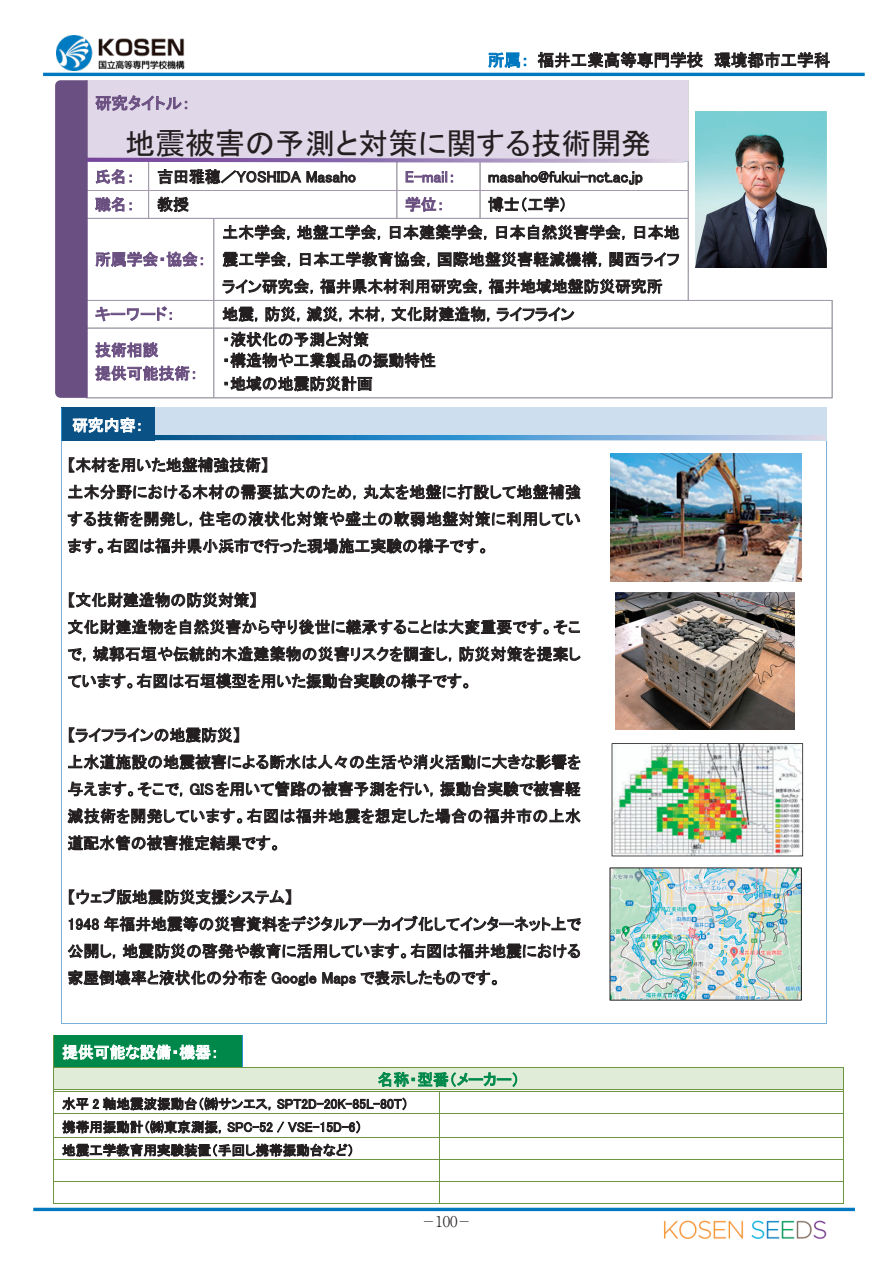
<style>
.page{position:relative;width:893px;height:1263px;background:#fff}
.page>*{position:absolute;margin:0;border:0;box-sizing:border-box;transform-origin:0 0}
.t1{font:30px "MS P Gothic";color:#231f20}
.t2{font:16.5px "MS P Gothic";color:#231f20}
.t3{font:16.5px "MS P Gothic";color:#6a4f81}
.t4{font:15.9px/27px "MS P Gothic";color:#231f20}
.t5{font:15.9px/27px "MS P Gothic";letter-spacing:.02em;color:#231f20}
.t6{font:15.9px/23.4px "MS P Gothic";color:#6a4f81}
.t7{font:15.9px "MS P Gothic";color:#fff}
.t8{font:15.9px "MS P Gothic";color:#00884b}
.t9{font:300 14.85px "Ryumin Pr 6";color:#231f20;scale:.6 1}
.t10{font:13.5px/23.2px "MS P Gothic";color:#231f20}
.s1{color:#0078c0}
</style>
<div class="page">
<hr style="left:43px;top:73px;width:822px;height:3px;background:#0078c0">
<div style="left:54px;top:1035px;width:188px;height:32px;background:#00884b"></div>
<hr style="left:54px;top:1035px;width:1px;height:32px;background:#6e9542">
<hr style="left:242px;top:1035px;width:1px;height:32px;background:#2990cf">
<div style="left:62px;top:1068px;width:773px;height:21px;background:#e0ecd7"></div>
<hr style="left:54px;top:1067px;width:188px;height:1px;background:#6e9542">
<hr style="left:243px;top:1067px;width:600px;height:1px;background:#6e9542">
<hr style="left:54px;top:1089px;width:385px;height:1px;background:#6e9542">
<hr style="left:54px;top:1091px;width:385px;height:1px;background:#6e9542">
<hr style="left:441px;top:1089px;width:402px;height:1px;background:#6e9542">
<hr style="left:441px;top:1091px;width:402px;height:1px;background:#6e9542">
<hr style="left:54px;top:1113px;width:385px;height:1px;background:#6e9542">
<hr style="left:440px;top:1113px;width:403px;height:1px;background:#6e9542">
<hr style="left:54px;top:1137px;width:385px;height:1px;background:#6e9542">
<hr style="left:440px;top:1137px;width:403px;height:1px;background:#6e9542">
<hr style="left:54px;top:1159px;width:385px;height:1px;background:#6e9542">
<hr style="left:440px;top:1159px;width:403px;height:1px;background:#6e9542">
<hr style="left:54px;top:1181px;width:385px;height:1px;background:#6e9542">
<hr style="left:440px;top:1181px;width:403px;height:1px;background:#6e9542">
<svg style="left:54px;top:1068px;width:1px;height:21px"></svg>
<hr style="left:54px;top:1203px;width:385px;height:1px;background:#6e9542">
<svg style="left:439px;top:1089px;width:2px;height:115px"></svg>
<hr style="left:440px;top:1203px;width:403px;height:1px;background:#6e9542">
<svg style="left:843px;top:1067px;width:1px;height:137px"></svg>
<img style="left:611px;top:454px;width:190px;height:127px">
<img style="left:611px;top:743px;width:193px;height:114px">
<img style="left:57px;top:35px;width:127px;height:35px">
<div style="left:62px;top:408px;width:92px;height:33px;background:#0a5285"></div>
<div style="left:155px;top:408px;width:672px;height:33px;background:linear-gradient(to right,#cddfee,#cddfee)"></div>
<div style="left:163px;top:414px;width:655px;height:21px;background:#cddfee"></div>
<hr style="left:62px;top:407px;width:92px;height:1px;background:#0a5285">
<hr style="left:155px;top:407px;width:672px;height:1px;background:#cddfee">
<hr style="left:61px;top:408px;width:1px;height:33px;background:#2990cf">
<hr style="left:154px;top:408px;width:1px;height:33px;background:#0a5285">
<hr style="left:61px;top:442px;width:1px;height:581px;background:#7cb0d6">
<hr style="left:62px;top:1023px;width:764px;height:1px;background:#7cb0d6">
<hr style="left:826px;top:442px;width:1px;height:581px;background:#7cb0d6">
<svg style="left:155px;top:436px;width:670px;height:4px"></svg>
<hr style="left:33px;top:1208px;width:822px;height:3px;background:#0078c0">
<img style="left:663px;top:1220px;width:164px;height:19px">
<img style="left:86px;top:80px;width:747px;height:319px">
<img style="left:696px;top:112px;width:130px;height:156px">
<svg style="left:55px;top:80px;width:629px;height:318px"></svg>
<img style="left:612px;top:869px;width:188px;height:129px">
<img style="left:615px;top:592px;width:179px;height:138px">
<p class="t2" style="left:488px;top:52px;width:344px"><span class="s1">所属：</span> 福井工業高等専門学校 環境都市工学科</p>
<p class="t3" style="left:95px;top:95px;width:97px">研究タイトル：</p>
<h1 class="t1" style="left:125px;top:128px;width:528px">地震被害の予測と対策に関する技術開発</h1>
<p class="t6" style="left:95px;top:165px;width:41px">氏名：</p>
<p class="t4" style="left:157px;top:163px;width:200px">吉田雅穂／YOSHIDA Masaho</p>
<p class="t6" style="left:405px;top:165px;width:52px">E-mail：</p>
<p class="t4" style="left:488px;top:163px;width:156px">masaho@fukui-nct.ac.jp</p>
<p class="t6" style="left:95px;top:193px;width:41px">職名：</p>
<p class="t4" style="left:157px;top:191px;width:33px">教授</p>
<p class="t6" style="left:405px;top:193px;width:41px">学位：</p>
<p class="t4" style="left:488px;top:191px;width:81px">博士（工学）</p>
<p class="t6" style="left:95px;top:247px;width:112px">所属学会・協会：</p>
<p class="t4" style="left:222px;top:219px;width:459px;text-align:justify">土木学会，地盤工学会，日本建築学会，日本自然災害学会，日本地震工学会，日本工学教育協会，国際地盤災害軽減機構，関西ライフライン研究会，福井県木材利用研究会，福井地域地盤防災研究所</p>
<p class="t6" style="left:95px;top:302px;width:81px">キーワード：</p>
<p class="t4" style="left:222px;top:300px;width:354px">地震，防災，減災，木材，文化財建造物，ライフライン</p>
<p class="t6" style="left:95px;top:338px;width:104px">技術相談<br>提供可能技術：</p>
<p class="t4" style="left:222px;top:329px;width:215px;line-height:20.9px">・液状化の予測と対策<br>・構造物や工業製品の振動特性</p>
<p class="t4" style="left:222px;top:370px;width:152px">・地域の地震防災計画</p>
<p class="t7" style="left:72px;top:417px;width:73px">研究内容：</p>
<p class="t5" style="left:67px;top:451px;width:515px">【木材を用いた地盤補強技術】<br>土木分野における木材の需要拡大のため，丸太を地盤に打設して地盤補強する技術を開発し，住宅の液状化対策や盛土の軟弱地盤対策に利用しています。右図は福井県小浜市で行った現場施工実験の様子です。</p>
<p class="t4" style="left:67px;top:586px;width:515px">【文化財建造物の防災対策】<br>文化財建造物を自然災害から守り後世に継承することは大変重要です。そこで，城郭石垣や伝統的木造建築物の災害リスクを調査し，防災対策を提案しています。右図は石垣模型を用いた振動台実験の様子です。</p>
<p class="t4" style="left:67px;top:721px;width:515px">【ライフラインの地震防災】<br>上水道施設の地震被害による断水は人々の生活や消火活動に大きな影響を与えます。そこで，GISを用いて管路の被害予測を行い，振動台実験で被害軽減技術を開発しています。右図は福井地震を想定した場合の福井市の上水道配水管の被害推定結果です。</p>
<p class="t4" style="left:67px;top:883px;width:515px">【ウェブ版地震防災支援システム】<br>1948 年福井地震等の災害資料をデジタルアーカイブ化してインターネット上で公開し，地震防災の啓発や教育に活用しています。右図は福井地震における家屋倒壊率と液状化の分布を Google Maps で表示したものです。</p>
<p class="t7" style="left:62px;top:1044px;width:158px">提供可能な設備・機器：</p>
<p class="t8" style="left:378px;top:1071px;width:144px">名称・型番（メーカー）</p>
<p class="t10" style="left:62px;top:1092px;width:348px">水平 2 軸地震波振動台（㈱サンエス，SPT2D-20K-85L-80T）携帯用振動計（㈱東京測振，SPC-52 / VSE-15D-6）<br>地震工学教育用実験装置（手回し携帯振動台など）</p>
<p class="t9" style="left:424px;top:1210px;width:76px">─ 100─</p>
</div>
